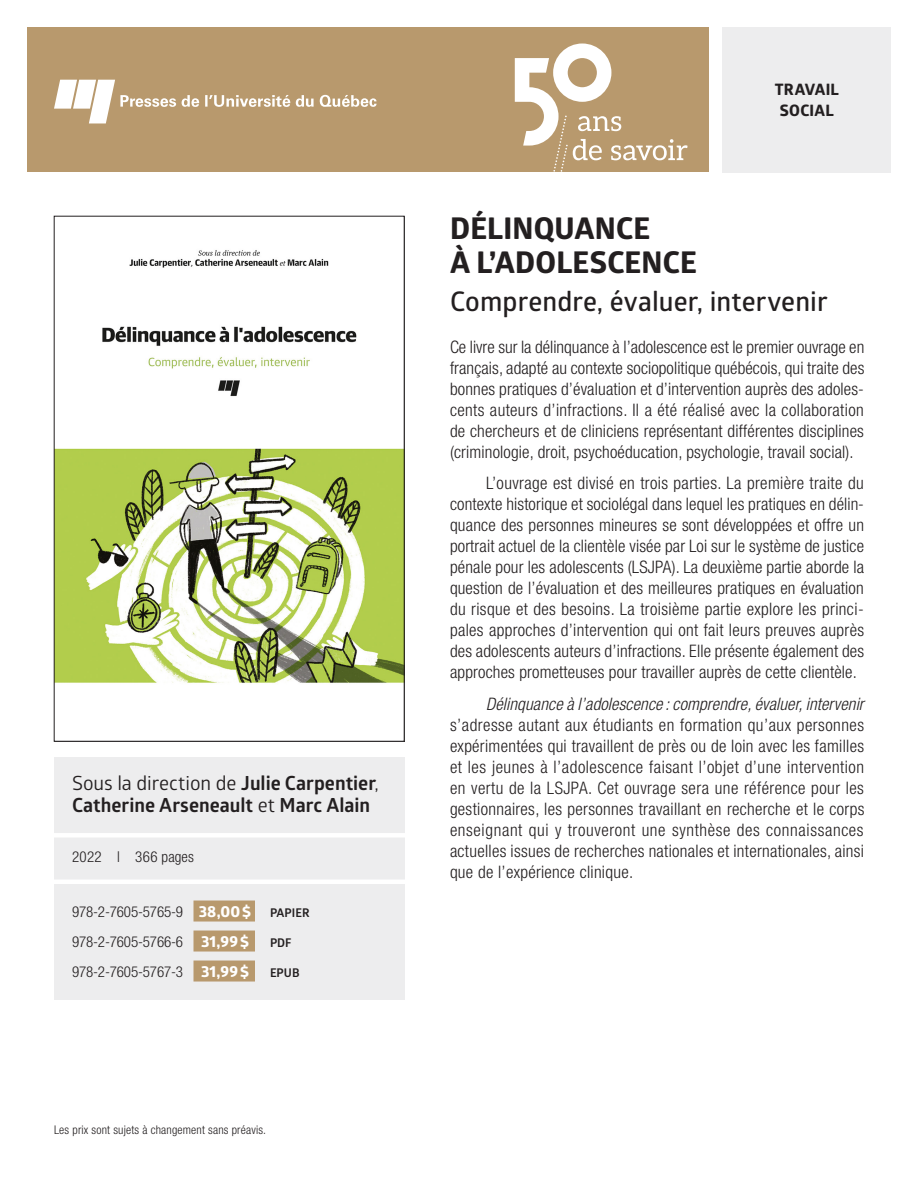
<style>
.page{position:relative;width:918px;height:1188px;background:#fff}
.page>*{position:absolute;margin:0;border:0;box-sizing:border-box;transform-origin:0 0}
._1_Fiche_Titre{font:700 30px/34.5px "Globerx";letter-spacing:.01em;color:#231f20}
._2_Fiche_Sous-titre{font:600 27px "Glober";letter-spacing:.005em;color:#231f20}
._4_Fiche_Auteurs_dir{font:700 19.5px/22.5px "Glober";color:#231f20}
._3_Fiche_Courant{font:300 condensed 17.25px/21px "Helvetica Neue LT Std";letter-spacing:.015em;color:#231f20;text-align:justify}
._3_Fiche_Courant_pre{font:300 condensed 17.25px/21px "Helvetica Neue LT Std";letter-spacing:.01em;color:#231f20;text-align:justify}
._9_Fiche_Thématique{font:700 15.75px/21px "Globerx";letter-spacing:.015em;color:#231f20;text-align:center}
._7a_Fiche_ISBN{font:300 condensed 15px "Helvetica Neue LT Std";letter-spacing:-.01em;color:#231f20}
._6_Fiche_Annee_pages{font:300 condensed 15px "Helvetica Neue LT Std";letter-spacing:.02em;color:#231f20}
._3_Fiche_Courant_pre-2{font:300 condensed 12px "Helvetica Neue LT Std";letter-spacing:.015em;color:#231f20}
._7a_Fiche_ISBN-2{font:700 12px "Glober";color:#231f20}
.s1{font-weight:400}
.s2{font-family:"Globerx";font-weight:700;font-stretch:normal;font-size:15.75px;color:#fff}
.s3{font-family:"Glober";font-weight:700;font-stretch:normal;font-size:12px}
.s4{font-style:italic}
</style>
<div class="page">
<div style="left:27px;top:27px;width:682px;height:145px;background:#b8996d"></div>
<div style="left:723px;top:27px;width:168px;height:146px;background:#ededee"></div>
<svg style="left:54px;top:80px;width:323px;height:43px"></svg>
<svg style="left:515px;top:44px;width:173px;height:128px"></svg>
<div style="left:54px;top:757px;width:351px;height:243px;background:#ededee"></div>
<div style="left:50px;top:833px;width:360px;height:5px;background:#fff"></div>
<hr style="left:50px;top:880px;width:361px;height:4px;background:#fff">
<div style="left:194px;top:901px;width:61px;height:21px;background:#b8996d"></div>
<div style="left:194px;top:931px;width:61px;height:21px;background:#b8996d"></div>
<div style="left:194px;top:961px;width:61px;height:21px;background:#b8996d"></div>
<svg style="left:54px;top:216px;width:351px;height:526px"></svg>
<p class="_4_Fiche_Auteurs_dir" style="left:72px;top:771px;width:308px"><span class="s1">Sous la direction de</span> Julie Carpentier<span class="s1">,<br></span>Catherine Arseneault <span class="s1">et</span> Marc Alain</p>
<p class="_6_Fiche_Annee_pages" style="left:72px;top:848px;width:124px">2022 l 366 pages</p>
<p class="_7a_Fiche_ISBN" style="left:72px;top:903px;width:239px">978-2-7605-5765-9 <span class="s2">38,00$</span> <span class="s3">PAPIER</span></p>
<p class="_7a_Fiche_ISBN" style="left:72px;top:933px;width:178px">978-2-7605-5766-6 <span class="s2">31,99$</span></p>
<p class="_7a_Fiche_ISBN-2" style="left:270px;top:934px;width:23px">PDF</p>
<p class="_7a_Fiche_ISBN" style="left:72px;top:963px;width:178px">978-2-7605-5767-3 <span class="s2">31,99$</span></p>
<p class="_7a_Fiche_ISBN-2" style="left:270px;top:964px;width:31px">EPUB</p>
<p class="_3_Fiche_Courant_pre-2" style="left:54px;top:1123px;width:214px">Les prix sont sujets à changement sans préavis.</p>
<p class="_9_Fiche_Thématique" style="left:775px;top:79px;width:66px">TRAVAIL<br>SOCIAL</p>
<p class="_1_Fiche_Titre" style="left:450px;top:210px;width:248px">DÉLINQUANCE<br>À L’ADOLESCENCE</p>
<p class="_2_Fiche_Sous-titre" style="left:450px;top:282px;width:379px">Comprendre, évaluer, intervenir</p>
<p class="_3_Fiche_Courant_pre" style="left:450px;top:336px;width:416px">Ce livre sur la délinquance à l’adolescence est le premier ouvrage en français, adapté au contexte sociopolitique québécois, qui traite des bonnes pratiques d’évaluation et d’intervention auprès des adoles&shy;cents auteurs d’infractions. Il a été réalisé avec la collaboration de chercheurs et de cliniciens représentant différentes disciplines (criminologie, droit, psychoéducation, psychologie, travail social).</p>
<p class="_3_Fiche_Courant" style="left:450px;top:472px;width:416px;text-indent:36px">L’ouvrage est divisé en trois parties. La première traite du contexte historique et sociolégal dans lequel les pratiques en délin&shy;quance des personnes mineures se sont développées et offre un portrait actuel de la clientèle visée par Loi sur le système de justice pénale pour les adolescents (LSJPA). La deuxième partie aborde la question de l’évaluation et des meilleures pratiques en évaluation du risque et des besoins. La troisième partie explore les princi&shy;pales approches d’intervention qui ont fait leurs preuves auprès des adolescents auteurs d’infractions. Elle présente également des approches prometteuses pour travailler auprès de cette clientèle.</p>
<p class="_3_Fiche_Courant" style="left:450px;top:693px;width:416px;text-indent:36px"><span class="s4">Délinquance à l’adolescence : comprendre, évaluer, intervenir </span>s’adresse autant aux étudiants en formation qu’aux personnes expérimentées qui travaillent de près ou de loin avec les familles et les jeunes à l’adolescence faisant l’objet d’une intervention en vertu de la LSJPA. Cet ouvrage sera une référence pour les gestionnaires, les personnes travaillant en recherche et le corps enseignant qui y trouveront une synthèse des connaissances actuelles issues de recherches nationales et internationales, ainsi que de l’expérience clinique.</p>
</div>
